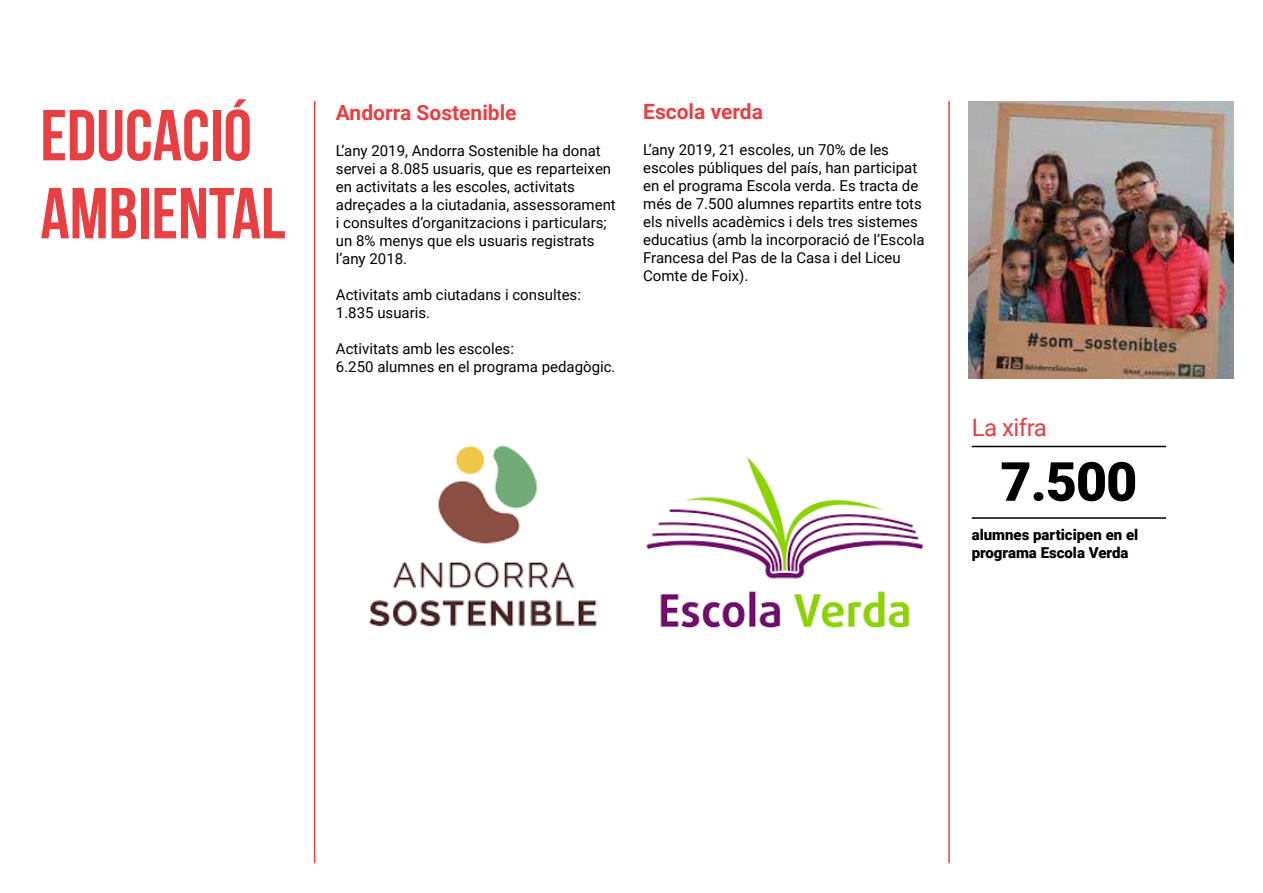
<style>
.page{position:relative;width:1263px;height:893px;background:#fff}
.page>*{position:absolute;margin:0;border:0;box-sizing:border-box;transform-origin:0 0}
.t1{font:72px/78px "Bebas Neue";color:#e83f42}
.t2{font:900 54px "Roboto";color:#000}
.t3{font:24px "Roboto";letter-spacing:-.02em;color:#e83f42}
.t4{font:700 21px "Roboto";color:#e83f42}
.t5{font:15px/18px "Roboto";color:#010202}
.t6{font:15px/18px "Roboto";color:#000}
.t7{font:900 15px/18px "Roboto";color:#000}
</style>
<div class="page">
<hr style="left:314px;top:101px;width:1px;height:762px;background:#e83f42">
<hr style="left:948px;top:101px;width:2px;height:762px;background:#e83f42">
<img style="left:369px;top:445px;width:228px;height:182px">
<img style="left:969px;top:102px;width:265px;height:276px">
<hr style="left:972px;top:446px;width:194px;height:1px;background:#000">
<hr style="left:972px;top:517px;width:194px;height:2px;background:#000">
<img style="left:646px;top:457px;width:278px;height:171px">
<h1 class="t1" style="left:40px;top:96px;width:247px">EDUCACIÓ<br>AMBIENTAL</h1>
<h3 class="t4" style="left:336px;top:98px;width:182px">Andorra Sostenible</h3>
<p class="t5" style="left:336px;top:141px;width:281px">L’any 2019, Andorra Sostenible ha donat servei a 8.085 usuaris, que es reparteixen en activitats a les escoles, activitats adreçades a la ciutadania, assessorament i consultes d’organitzacions i particulars; un 8% menys que els usuaris registrats l’any 2018.</p>
<p class="t5" style="left:336px;top:285px;width:247px">Activitats amb ciutadans i consultes:<br>1.835 usuaris.</p>
<p class="t5" style="left:336px;top:339px;width:281px">Activitats amb les escoles:<br>6.250 alumnes en el programa pedagògic.</p>
<h3 class="t4" style="left:643px;top:96px;width:121px">Escola verda</h3>
<p class="t6" style="left:643px;top:140px;width:283px">L’any 2019, 21 escoles, un 70% de les escoles públiques del país, han participat en el programa Escola verda. Es tracta de més de 7.500 alumnes repartits entre tots els nivells acadèmics i dels tres sistemes educatius (amb la incorporació de l’Escola Francesa del Pas de la Casa i del Liceu Comte de Foix).</p>
<h3 class="t3" style="left:972px;top:411px;width:77px">La xifra</h3>
<h2 class="t2" style="left:1000px;top:444px;width:139px">7.500</h2>
<p class="t7" style="left:972px;top:525px;width:168px">alumnes participen en el programa Escola Verda</p>
</div>
